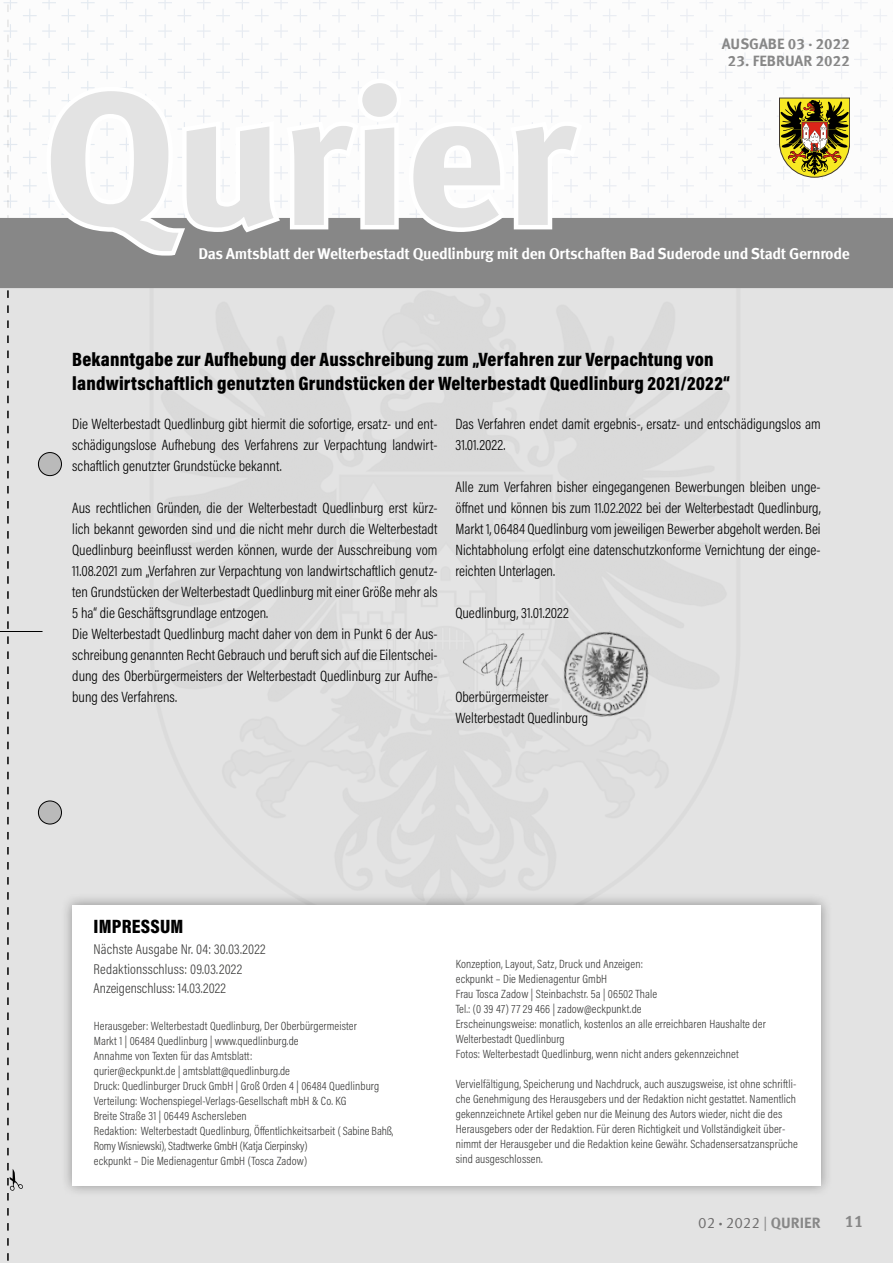
<style>
.page{position:relative;width:893px;height:1263px;background:#fff}
.page>*{position:absolute;margin:0;border:0;box-sizing:border-box;transform-origin:0 0}
.t1{font:900 19.5px/24px "Acumin Pro Cond";letter-spacing:.01em;color:#000}
.t2{font:700 16.5px "Meta Offc Pro";color:#878787}
.t3{font:700 15.6px "Meta Offc Pro";letter-spacing:-.02em;color:#fff}
.t4{font:300 15px/21px "Acumin Pro Cond";color:#000}
.t5{font:700 15px "Meta Offc Pro";color:#878787}
.t6{font:15px "Meta Offc Pro Norm";color:#706f6f}
.t7{font:300 14.25px/19.2px "Acumin Pro Cond";letter-spacing:.01em;color:#3c3c3b}
.t8{font:300 12px/15px "Acumin Pro Cond";letter-spacing:.01em;color:#3c3c3b}
.s1{font-family:"Myriad Pro";font-weight:300}
.s2{color:#878787}
.s3{font-family:"Meta Offc Pro";font-weight:700;color:#878787}
</style>
<div class="page">
<img style="left:0;top:288px;width:890px;height:973px">
<hr style="left:0;top:631px;width:43px;height:1px;background:#000">
<div style="left:38px;top:453px;width:23px;height:23px;background:#bababa;border-radius:50%"></div>
<div style="left:38px;top:452px;width:24px;height:24px;border:1px solid #000;border-radius:50%"></div>
<div style="left:38px;top:801px;width:23px;height:23px;background:#bababa;border-radius:50%"></div>
<div style="left:38px;top:801px;width:24px;height:23px;border:1px solid #000;border-radius:50%"></div>
<svg style="left:7px;top:288px;width:16px;height:975px;background:#d7d7d7"></svg>
<svg style="left:3px;top:0;width:884px;height:218px"></svg>
<svg style="left:779px;top:98px;width:71px;height:79px;background:#9b8937"></svg>
<div style="left:0;top:218px;width:893px;height:70px;background:#878787"></div>
<svg style="left:46px;top:79px;width:536px;height:177px"></svg>
<img style="left:562px;top:632px;width:88px;height:85px">
<img style="left:455px;top:629px;width:77px;height:81px">
<div style="left:61px;top:893px;width:771px;height:304px;background:#000;opacity:.35"></div>
<div style="left:72px;top:905px;width:749px;height:280px;background:#fff"></div>
<p class="t5" style="left:722px;top:32px;width:130px">AUSGABE 03 · 2022</p>
<p class="t5" style="left:728px;top:49px;width:124px">23. FEBRUAR 2022</p>
<h3 class="t3" style="left:198px;top:241px;width:653px">Das Amtsblatt der Welterbestadt Quedlinburg mit den Ortschaften Bad Suderode und Stadt Gernrode</h3>
<h1 class="t1" style="left:72px;top:347px;width:659px">Bekanntgabe zur Aufhebung der Ausschreibung zum „Verfahren zur Verpachtung von landwirtschaftlich genutzten Grundstücken der Welterbestadt Quedlinburg 2021/2022“</h1>
<p class="t4" style="left:72px;top:413px;width:367px;text-align:justify">Die Welterbestadt Quedlinburg gibt hiermit die sofortige, ersatz- und ent&shy;schädigungslose Aufhebung des Verfahrens zur Verpachtung landwirt&shy;schaftlich genutzter Grundstücke bekannt.</p>
<p class="t4" style="left:72px;top:497px;width:367px">Aus rechtlichen Gründen, die der Welterbestadt Quedlinburg erst kürz&shy;lich bekannt geworden sind und die nicht mehr durch die Welterbestadt Quedlinburg beeinflusst werden können, wurde der Ausschreibung vom 11.08.2021 zum „Verfahren zur Verpachtung von landwirtschaftlich genutz&shy;ten Grundstücken der Welterbestadt Quedlinburg mit einer Größe mehr als 5 ha“ die Geschäftsgrundlage entzogen.<br>Die Welterbestadt Quedlinburg macht daher von dem in Punkt 6 der Aus&shy;schreibung genannten Recht Gebrauch und beruft sich auf die Eilentschei&shy;dung des Oberbürgermeisters der Welterbestadt Quedlinburg zur Aufhe&shy;bung des Verfahrens.</p>
<p class="t4" style="left:455px;top:413px;width:367px">Das Verfahren endet damit ergebnis-, ersatz- und entschädigungslos am<br>31.01.2022.</p>
<p class="t4" style="left:455px;top:476px;width:367px;text-align:justify">Alle zum Verfahren bisher eingegangenen Bewerbungen bleiben unge&shy;öffnet und können bis zum 11.02.2022 bei der Welterbestadt Quedlinburg, Markt 1, 06484 Quedlinburg vom jeweiligen Bewerber abgeholt werden. Bei Nichtabholung erfolgt eine datenschutzkonforme Vernichtung der einge&shy;reichten Unterlagen.</p>
<p class="t4" style="left:455px;top:602px;width:115px">Quedlinburg, 31.01.2022</p>
<p class="t4" style="left:455px;top:686px;width:134px">Oberbürgermeister<br>Welterbestadt Quedlinburg</p>
<h1 class="t1" style="left:94px;top:914px;width:91px">IMPRESSUM</h1>
<p class="t7" style="left:94px;top:940px;width:173px">Nächste Ausgabe Nr. 04: 30.03.2022<br>Redaktionsschluss: 09.03.2022<br>Anzeigenschluss: 14.03.2022</p>
<p class="t8" style="left:94px;top:1018px;width:301px">Herausgeber: Welterbestadt Quedlinburg, Der Oberbürgermeister<br>Markt 1 | 06484 Quedlinburg | www.quedlinburg.de<br>Annahme von Texten für das Amtsblatt:<br>qurier@eckpunkt.de | amtsblatt@quedlinburg.de<br>Druck: Quedlinburger Druck GmbH | Groß Orden 4 | 06484 Quedlinburg Verteilung: Wochenspiegel-Verlags-Gesellschaft mbH &amp; Co. KG<br>Breite Straße 31 | 06449 Aschersleben<br>Redaktion: Welterbestadt Quedlinburg, Öffentlichkeitsarbeit ( Sabine Bahß, Romy Wisniewski), Stadtwerke GmbH (Katja Cierpinsky)<br>eckpunkt – Die Medienagentur GmbH (Tosca Zadow)</p>
<p class="t8" style="left:456px;top:957px;width:312px">Konzeption, Layout, Satz, Druck und Anzeigen:<br>eckpunkt – Die Medienagentur GmbH<br>Frau Tosca Zadow | Steinbachstr. 5a | 06502 Thale<br>Tel.: (0 39 47) 77 29 466 | zadow@eckpunkt.de<br>Erscheinungsweise: monatlich, kostenlos an alle erreichbaren Haushalte der Welterbestadt Quedlinburg<br>Fotos: Welterbestadt Quedlinburg, wenn nicht anders gekennzeichnet</p>
<p class="t8" style="left:456px;top:1076px;width:344px">Vervielfältigung, Speicherung und Nachdruck, auch auszugsweise, ist ohne schriftli&shy;che Genehmigung des Herausgebers und der Redaktion nicht gestattet. Namentlich gekennzeichnete Artikel geben nur die Meinung des Autors wieder, nicht die des Herausgebers oder der Redaktion. Für deren Richtigkeit und Vollständigkeit über&shy;nimmt der Herausgeber und die Redaktion keine Gewähr. Schadensersatzansprüche sind ausgeschlossen.</p>
<p class="t6" style="left:698px;top:1211px;width:124px">02 <span class="s1">•</span> 2022 <span class="s2">|</span> <span class="s3">QURIER</span></p>
<h2 class="t2" style="left:845px;top:1209px;width:20px">11</h2>
<p class="t6" style="left:707px;top:1211px;width:10px">3</p>
</div>
